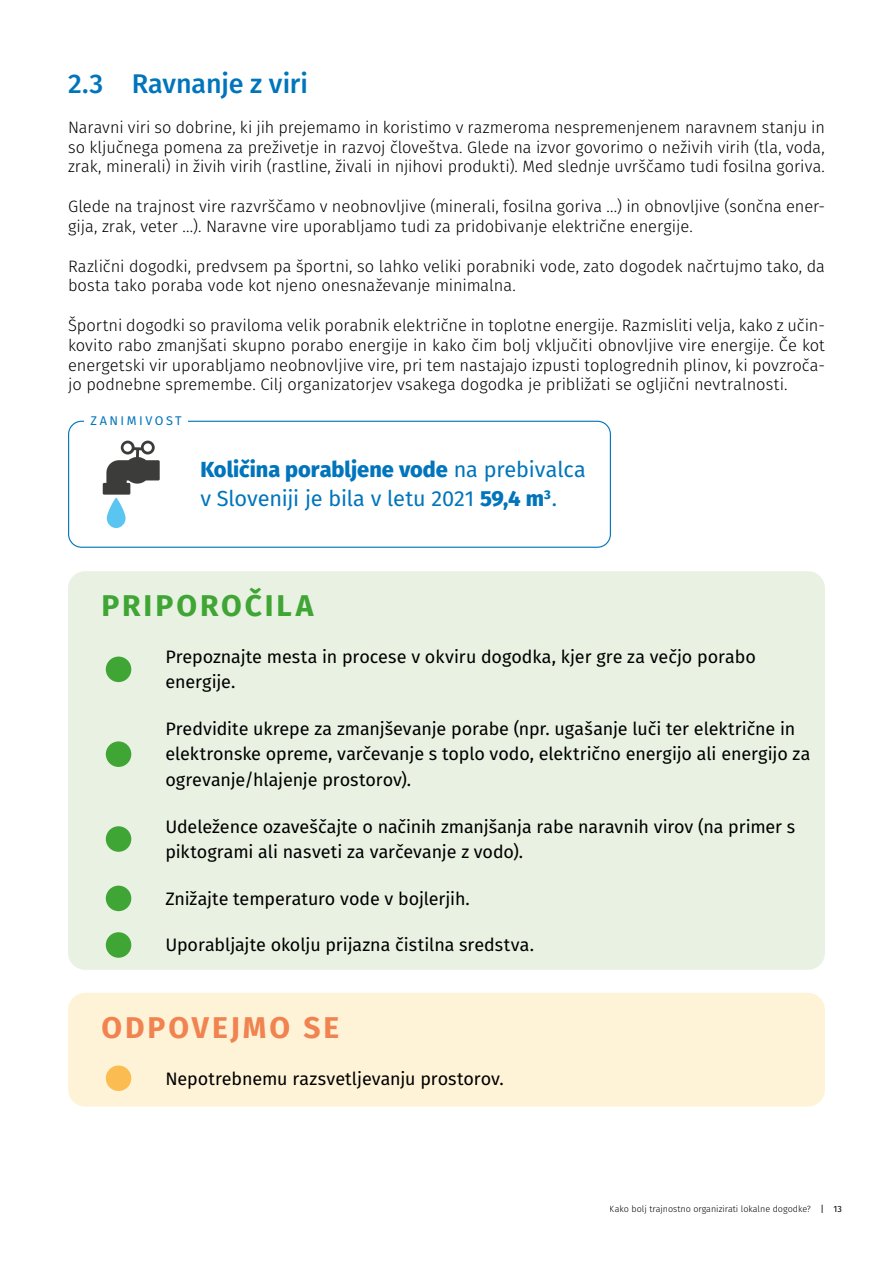
<style>
.page{position:relative;width:893px;height:1263px;background:#fff}
.page>*{position:absolute;margin:0;border:0;box-sizing:border-box;transform-origin:0 0}
.t1{font:700 30px "Fira Sans";letter-spacing:.095em;color:#3fa535}
.t2{font:700 30px "Fira Sans";letter-spacing:.1em;color:#f08350}
.t3{font:500 27px "Fira Sans";letter-spacing:-.005em;color:#0075bc}
.t4{font:21.75px/28.7px "Fira Sans";letter-spacing:-.01em;color:#0075bc}
.t5{font:18px/25.5px "Fira Sans";letter-spacing:-.005em;color:#000}
.t6{font:300 16.5px/19.8px "Fira Sans";color:#000;text-align:justify}
.t7{font:12.6px "Fira Sans";letter-spacing:.2em;color:#0075bc}
.t8{font:300 9px "Fira Sans";color:#000}
.s1{font-weight:800}
.s2{font-weight:400}
</style>
<div class="page">
<svg style="left:103px;top:441px;width:57px;height:87px"></svg>
<div style="left:68px;top:421px;width:543px;height:127px;border:1px solid #0075bc;border-radius:13px"></div>
<div style="left:85px;top:413px;width:103px;height:16px;background:#fff"></div>
<div style="left:68px;top:571px;width:757px;height:399px;background:#e9f1e2;border-radius:17px"></div>
<div style="left:106px;top:656px;width:25px;height:26px;background:#3fa535;border-radius:50%"></div>
<div style="left:106px;top:741px;width:25px;height:26px;background:#3fa535;border-radius:50%"></div>
<div style="left:106px;top:826px;width:25px;height:26px;background:#3fa535;border-radius:50%"></div>
<div style="left:106px;top:886px;width:25px;height:25px;background:#3fa535;border-radius:50%"></div>
<div style="left:106px;top:932px;width:25px;height:26px;background:#3fa535;border-radius:50%"></div>
<div style="left:68px;top:993px;width:757px;height:113px;background:#fff3d7;border-radius:17px"></div>
<div style="left:106px;top:1065px;width:25px;height:26px;background:#fbbd51;border-radius:50%"></div>
<h2 class="t3" style="left:68px;top:62px;width:241px">2.3 Ravnanje z viri</h2>
<p class="t6" style="left:68px;top:117px;width:758px">Naravni viri so dobrine, ki jih prejemamo in koristimo v razmeroma nespremenjenem naravnem stanju in so ključnega pomena za preživetje in razvoj človeštva. Glede na izvor govorimo o neživih virih (tla, voda, zrak, minerali) in živih virih (rastline, živali in njihovi produkti). Med slednje uvrščamo tudi fosilna goriva.</p>
<p class="t6" style="left:68px;top:196px;width:758px">Glede na trajnost vire razvrščamo v neobnovljive (minerali, fosilna goriva ...) in obnovljive (sončna ener&shy;gija, zrak, veter ...). Naravne vire uporabljamo tudi za pridobivanje električne energije.</p>
<p class="t6" style="left:68px;top:256px;width:758px">Različni dogodki, predvsem pa športni, so lahko veliki porabniki vode, zato dogodek načrtujmo tako, da bosta tako poraba vode kot njeno onesnaževanje minimalna.</p>
<p class="t6" style="left:68px;top:315px;width:758px">Športni dogodki so praviloma velik porabnik električne in toplotne energije. Razmisliti velja, kako z učin&shy;kovito rabo zmanjšati skupno porabo energije in kako čim bolj vključiti obnovljive vire energije. Če kot energetski vir uporabljamo neobnovljive vire, pri tem nastajajo izpusti toplogrednih plinov, ki povzroča&shy;jo podnebne spremembe. Cilj organizatorjev vsakega dogodka je približati se ogljični nevtralnosti.</p>
<p class="t7" style="left:91px;top:411px;width:93px">ZANIMIVOST</p>
<h3 class="t4" style="left:200px;top:455px;width:387px"><span class="s1">Količina porabljene vode</span> na prebivalca v Sloveniji je bila v letu 2021 <span class="s1">59,4 m</span><sup>3</sup>.</h3>
<h1 class="t1" style="left:102px;top:581px;width:213px">PRIPOROČILA</h1>
<p class="t5" style="left:165px;top:643px;width:592px">Prepoznajte mesta in procese v okviru dogodka, kjer gre za večjo porabo energije.</p>
<p class="t5" style="left:165px;top:715px;width:647px">Predvidite ukrepe za zmanjševanje porabe (npr. ugašanje luči ter električne in elektronske opreme, varčevanje s toplo vodo, električno energijo ali energijo za ogrevanje/hlajenje prostorov).</p>
<p class="t5" style="left:165px;top:813px;width:632px">Udeležence ozaveščajte o načinih zmanjšanja rabe naravnih virov (na primer s piktogrami ali nasveti za varčevanje z vodo).</p>
<p class="t5" style="left:165px;top:885px;width:306px">Znižajte temperaturo vode v bojlerjih.</p>
<p class="t5" style="left:165px;top:932px;width:370px">Uporabljajte okolju prijazna čistilna sredstva.</p>
<h1 class="t2" style="left:102px;top:1002px;width:239px">ODPOVEJMO SE</h1>
<p class="t5" style="left:165px;top:1065px;width:340px">Nepotrebnemu razsvetljevanju prostorov.</p>
<p class="t8" style="left:610px;top:1202px;width:234px">Kako bolj trajnostno organizirati lokalne dogodke? <span class="s2">| 13</span></p>
</div>
